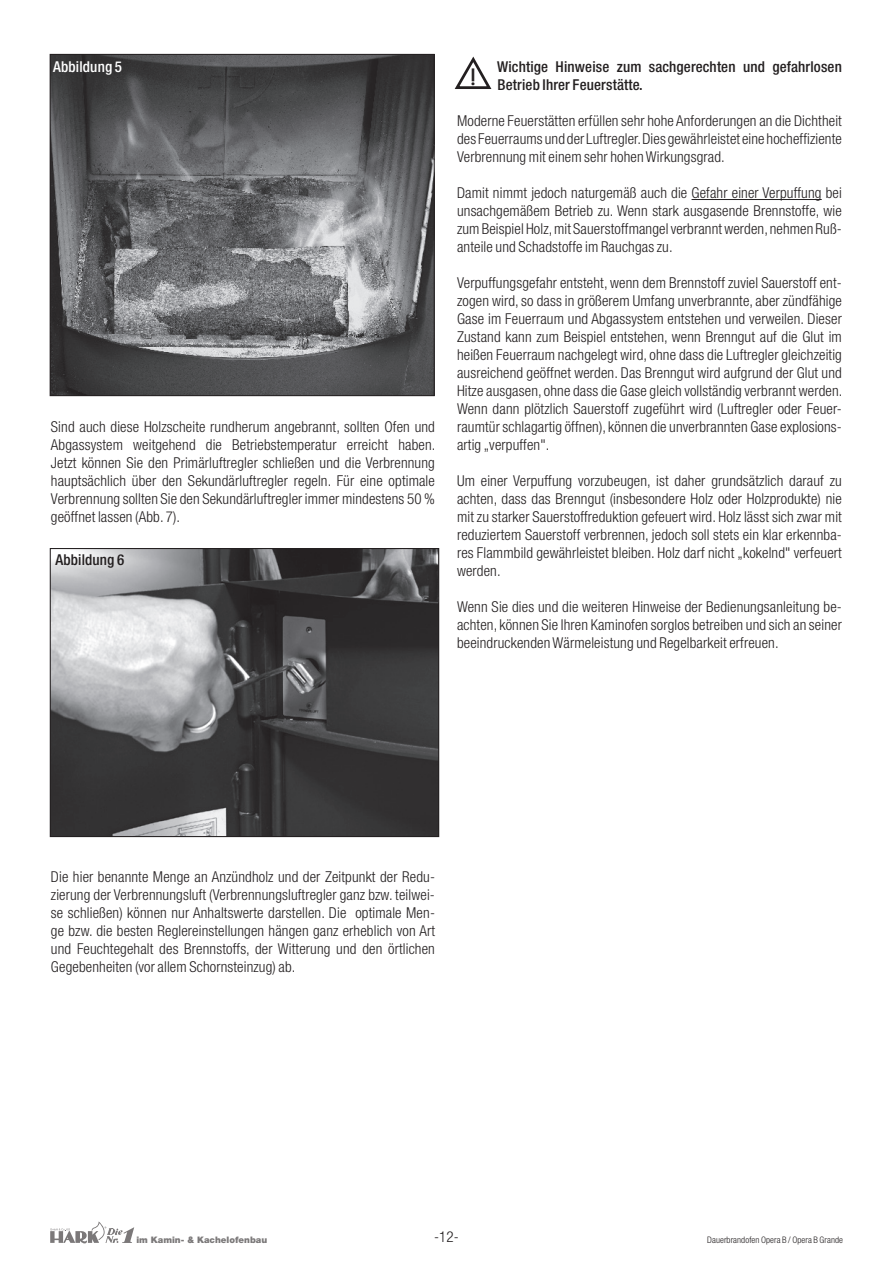
<style>
.page{position:relative;width:893px;height:1263px;background:#fff}
.page>*{position:absolute;margin:0;border:0;box-sizing:border-box;transform-origin:0 0}
.t1{font:500 21.9px "Futura";color:#231f20}
.t2{font:300 condensed 15px/18px "Helvetica Neue LT";letter-spacing:.01em;color:#231f20;text-align:justify}
.t3{font:500 condensed 15px/18px "Helvetica Neue LT";letter-spacing:.01em;color:#231f20}
.t4{font:500 condensed 15px "Helvetica Neue LT";letter-spacing:.01em;color:#fff}
.t5{font:300 condensed 9px "Helvetica Neue LT";letter-spacing:.01em;color:#231f20}
.t6{font:900 9px "Helvetica Neue LT";color:#231f20}
</style>
<div class="page">
<svg style="left:50px;top:1221px;width:84px;height:22px"></svg>
<img style="left:52px;top:56px;width:381px;height:338px">
<div style="left:50px;top:54px;width:385px;height:342px;border:1px solid #231f20"></div>
<img style="left:52px;top:550px;width:385px;height:285px">
<div style="left:50px;top:548px;width:389px;height:289px;border:1px solid #231f20"></div>
<hr style="left:691px;top:199px;width:131px;height:1px;background:#231f20">
<svg style="left:454px;top:56px;width:38px;height:33px"></svg>
<p class="t4" style="left:53px;top:58px;width:70px">Abbildung 5</p>
<p class="t2" style="left:51px;top:418px;width:386px">Sind auch diese Holzscheite rundherum angebrannt, sollten Ofen und Abgassystem weitgehend die Betriebstemperatur erreicht haben.<br>Jetzt können Sie den Primärluftregler schließen und die Verbrennung hauptsächlich über den Sekundärluftregler regeln. Für eine optimale Verbrennung sollten Sie den Sekundärluftregler immer mindestens 50 % geöffnet lassen (Abb. 7).</p>
<p class="t3" style="left:56px;top:550px;width:70px">Abbildung 6</p>
<h1 class="t1" style="left:469px;top:61px;width:9px">!</h1>
<p class="t3" style="left:497px;top:57px;width:346px">Wichtige Hinweise zum sachgerechten und gefahrlosen<br>Betrieb Ihrer Feuerstätte.</p>
<p class="t2" style="left:457px;top:112px;width:386px">Moderne Feuerstätten erfüllen sehr hohe Anforderungen an die Dichtheit des Feuerraums und der Luftregler. Dies gewährleistet eine hocheffiziente Verbrennung mit einem sehr hohen Wirkungsgrad.</p>
<p class="t2" style="left:457px;top:184px;width:386px">Damit nimmt jedoch naturgemäß auch die Gefahr einer Verpuffung bei unsachgemäßem Betrieb zu. Wenn stark ausgasende Brennstoffe, wie zum Beispiel Holz, mit Sauerstoffmangel verbrannt werden, nehmen Ruß&shy;anteile und Schadstoffe im Rauchgas zu.</p>
<p class="t2" style="left:457px;top:274px;width:387px">Verpuffungsgefahr entsteht, wenn dem Brennstoff zuviel Sauerstoff ent&shy;zogen wird, so dass in größerem Umfang unverbrannte, aber zündfähige Gase im Feuerraum und Abgassystem entstehen und verweilen. Dieser Zustand kann zum Beispiel entstehen, wenn Brenngut auf die Glut im heißen Feuerraum nachgelegt wird, ohne dass die Luftregler gleichzeitig ausreichend geöffnet werden. Das Brenngut wird aufgrund der Glut und Hitze ausgasen, ohne dass die Gase gleich vollständig verbrannt werden.<br>Wenn dann plötzlich Sauerstoff zugeführt wird (Luftregler oder Feuer&shy;raumtür schlagartig öffnen), können die unverbrannten Gase explosions&shy;artig „verpuffen".</p>
<p class="t2" style="left:457px;top:472px;width:386px">Um einer Verpuffung vorzubeugen, ist daher grundsätzlich darauf zu achten, dass das Brenngut (insbesondere Holz oder Holzprodukte) nie mit zu starker Sauerstoffreduktion gefeuert wird. Holz lässt sich zwar mit reduziertem Sauerstoff verbrennen, jedoch soll stets ein klar erkennba&shy;res Flammbild gewährleistet bleiben. Holz darf nicht „kokelnd" verfeuert werden.</p>
<p class="t2" style="left:457px;top:598px;width:386px">Wenn Sie dies und die weiteren Hinweise der Bedienungsanleitung be&shy;achten, können Sie Ihren Kaminofen sorglos betreiben und sich an seiner beeindruckenden Wärmeleistung und Regelbarkeit erfreuen.</p>
<p class="t2" style="left:51px;top:868px;width:386px">Die hier benannte Menge an Anzündholz und der Zeitpunkt der Redu&shy;zierung der Verbrennungsluft (Verbrennungsluftregler ganz bzw. teilwei&shy;se schließen) können nur Anhaltswerte darstellen. Die optimale Men&shy;ge bzw. die besten Reglereinstellungen hängen ganz erheblich von Art und Feuchtegehalt des Brennstoffs, der Witterung und den örtlichen Gegebenheiten (vor allem Schornsteinzug) ab.</p>
<p class="t6" style="left:136px;top:1234px;width:132px">im Kamin- &amp; Kachelofenbau</p>
<p class="t2" style="left:434px;top:1228px;width:26px">-12-</p>
<p class="t5" style="left:707px;top:1234px;width:137px">Dauerbrandofen Opera B / Opera B Grande</p>
</div>
